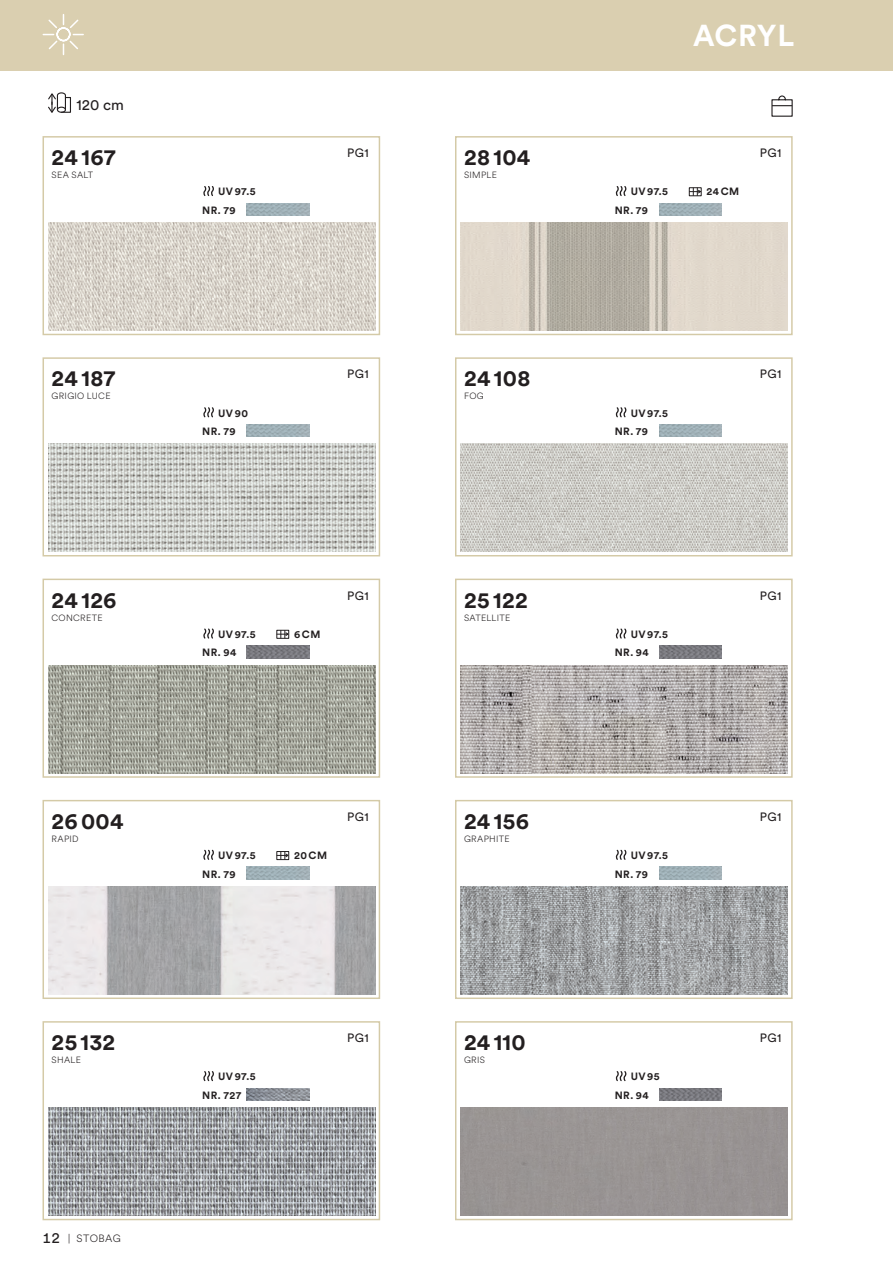
<style>
.page{position:relative;width:893px;height:1263px;background:#fff}
.page>*{position:absolute;margin:0;border:0;box-sizing:border-box;transform-origin:0 0}
.t1{font:700 30px "Circular XX";letter-spacing:.01em;color:#fff}
.t2{font:700 22.5px "Circular XX";letter-spacing:.015em;color:#231f20}
.t3{font:15px "Circular XX";color:#231f20}
.t4{font:12px "Circular XX";letter-spacing:.03em;color:#231f20}
.t5{font:700 10.5px "Circular XX";letter-spacing:.04em;color:#231f20}
.t6{font:300 10.5px "Circular XX";letter-spacing:.04em;color:#231f20}
.t7{font:300 9px "Circular XX";letter-spacing:.03em;color:#231f20}
.s1{font-weight:400;font-size:15px}
</style>
<div class="page">
<svg style="left:771px;top:95px;width:22px;height:22px"></svg>
<svg style="left:203px;top:186px;width:11px;height:10px"></svg>
<svg style="left:203px;top:407px;width:11px;height:11px"></svg>
<svg style="left:203px;top:628px;width:11px;height:11px"></svg>
<svg style="left:203px;top:849px;width:11px;height:11px"></svg>
<svg style="left:203px;top:1071px;width:11px;height:11px"></svg>
<img style="left:247px;top:203px;width:62px;height:13px">
<img style="left:247px;top:424px;width:62px;height:13px">
<img style="left:247px;top:646px;width:62px;height:12px">
<img style="left:247px;top:867px;width:62px;height:12px">
<img style="left:247px;top:1088px;width:62px;height:13px">
<div style="left:277px;top:851px;width:12px;height:9px;border:1px solid #231f20"></div>
<svg style="left:277px;top:851px;width:12px;height:8px"></svg>
<div style="left:277px;top:630px;width:12px;height:9px;border:1px solid #231f20"></div>
<svg style="left:277px;top:630px;width:12px;height:8px"></svg>
<svg style="left:615px;top:186px;width:12px;height:10px"></svg>
<svg style="left:615px;top:407px;width:12px;height:11px"></svg>
<svg style="left:615px;top:628px;width:12px;height:11px"></svg>
<svg style="left:615px;top:849px;width:12px;height:11px"></svg>
<svg style="left:615px;top:1071px;width:12px;height:11px"></svg>
<img style="left:659px;top:203px;width:63px;height:13px">
<img style="left:659px;top:424px;width:63px;height:13px">
<img style="left:659px;top:646px;width:63px;height:12px">
<img style="left:659px;top:867px;width:63px;height:12px">
<img style="left:659px;top:1088px;width:63px;height:13px">
<div style="left:689px;top:187px;width:12px;height:9px;border:1px solid #231f20"></div>
<svg style="left:689px;top:188px;width:12px;height:8px"></svg>
<div style="left:43px;top:136px;width:337px;height:199px;border:2px solid #bbaa72"></div>
<div style="left:43px;top:357px;width:337px;height:199px;border:2px solid #bbaa72"></div>
<div style="left:43px;top:579px;width:337px;height:199px;border:2px solid #bbaa72"></div>
<div style="left:43px;top:800px;width:337px;height:199px;border:2px solid #bbaa72"></div>
<div style="left:43px;top:1021px;width:337px;height:199px;border:2px solid #bbaa72"></div>
<div style="left:455px;top:136px;width:338px;height:199px;border:2px solid #bbaa72"></div>
<div style="left:455px;top:579px;width:338px;height:199px;border:2px solid #bbaa72"></div>
<div style="left:455px;top:800px;width:338px;height:199px;border:2px solid #bbaa72"></div>
<div style="left:455px;top:1021px;width:338px;height:199px;border:2px solid #bbaa72"></div>
<div style="left:455px;top:357px;width:338px;height:199px;border:2px solid #bbaa72"></div>
<img style="left:48px;top:223px;width:327px;height:108px">
<img style="left:48px;top:444px;width:327px;height:108px">
<img style="left:48px;top:665px;width:327px;height:108px">
<img style="left:48px;top:886px;width:327px;height:108px">
<img style="left:48px;top:1107px;width:327px;height:108px">
<img style="left:461px;top:223px;width:326px;height:108px">
<img style="left:461px;top:444px;width:326px;height:108px">
<img style="left:461px;top:665px;width:326px;height:108px">
<img style="left:461px;top:886px;width:326px;height:108px">
<div style="left:0;top:0;width:893px;height:70px;background:#dacfb0"></div>
<svg style="left:48px;top:92px;width:23px;height:21px"></svg>
<svg style="left:42px;top:14px;width:42px;height:41px"></svg>
<h1 class="t1" style="left:693px;top:15px;width:102px">ACRYL</h1>
<h3 class="t3" style="left:77px;top:95px;width:49px">120 cm</h3>
<h2 class="t2" style="left:52px;top:142px;width:66px">24167</h2>
<p class="t4" style="left:347px;top:145px;width:23px">PG1</p>
<h2 class="t2" style="left:464px;top:142px;width:68px">28104</h2>
<p class="t4" style="left:760px;top:145px;width:23px">PG1</p>
<p class="t7" style="left:52px;top:169px;width:43px">SEA SALT</p>
<p class="t7" style="left:464px;top:169px;width:34px">SIMPLE</p>
<p class="t5" style="left:218px;top:184px;width:39px">UV97.5</p>
<p class="t5" style="left:631px;top:184px;width:39px">UV97.5</p>
<p class="t5" style="left:707px;top:184px;width:34px">24CM</p>
<p class="t5" style="left:202px;top:203px;width:35px">NR. 79</p>
<p class="t5" style="left:615px;top:203px;width:35px">NR. 79</p>
<h2 class="t2" style="left:52px;top:363px;width:66px">24187</h2>
<p class="t4" style="left:347px;top:366px;width:23px">PG1</p>
<h2 class="t2" style="left:464px;top:363px;width:68px">24108</h2>
<p class="t4" style="left:760px;top:366px;width:23px">PG1</p>
<p class="t7" style="left:52px;top:390px;width:60px">GRIGIO LUCE</p>
<p class="t7" style="left:464px;top:390px;width:21px">FOG</p>
<p class="t5" style="left:218px;top:406px;width:31px">UV90</p>
<p class="t5" style="left:631px;top:406px;width:39px">UV97.5</p>
<p class="t5" style="left:202px;top:424px;width:35px">NR. 79</p>
<p class="t5" style="left:615px;top:424px;width:35px">NR. 79</p>
<h2 class="t2" style="left:52px;top:584px;width:67px">24126</h2>
<p class="t4" style="left:347px;top:587px;width:23px">PG1</p>
<h2 class="t2" style="left:464px;top:584px;width:65px">25 122</h2>
<p class="t4" style="left:760px;top:587px;width:23px">PG1</p>
<p class="t7" style="left:52px;top:611px;width:53px">CONCRETE</p>
<p class="t7" style="left:464px;top:611px;width:48px">SATELLITE</p>
<p class="t5" style="left:218px;top:627px;width:39px">UV97.5</p>
<p class="t5" style="left:294px;top:627px;width:28px">6CM</p>
<p class="t5" style="left:631px;top:627px;width:39px">UV97.5</p>
<p class="t5" style="left:202px;top:646px;width:36px">NR. 94</p>
<p class="t5" style="left:615px;top:646px;width:36px">NR. 94</p>
<h2 class="t2" style="left:52px;top:805px;width:74px">26004</h2>
<p class="t4" style="left:347px;top:809px;width:23px">PG1</p>
<h2 class="t2" style="left:464px;top:805px;width:67px">24156</h2>
<p class="t4" style="left:760px;top:809px;width:23px">PG1</p>
<p class="t7" style="left:52px;top:833px;width:29px">RAPID</p>
<p class="t7" style="left:464px;top:833px;width:47px">GRAPHITE</p>
<p class="t5" style="left:218px;top:848px;width:39px">UV97.5</p>
<p class="t5" style="left:294px;top:848px;width:34px">20CM</p>
<p class="t5" style="left:631px;top:848px;width:39px">UV97.5</p>
<p class="t5" style="left:202px;top:867px;width:35px">NR. 79</p>
<p class="t5" style="left:615px;top:867px;width:35px">NR. 79</p>
<h2 class="t2" style="left:52px;top:1027px;width:65px">25 132</h2>
<p class="t4" style="left:347px;top:1030px;width:23px">PG1</p>
<h2 class="t2" style="left:464px;top:1027px;width:63px">24110</h2>
<p class="t4" style="left:760px;top:1030px;width:23px">PG1</p>
<p class="t7" style="left:52px;top:1054px;width:31px">SHALE</p>
<p class="t7" style="left:464px;top:1054px;width:22px">GRIS</p>
<p class="t5" style="left:218px;top:1069px;width:39px">UV97.5</p>
<p class="t5" style="left:631px;top:1069px;width:30px">UV95</p>
<p class="t5" style="left:202px;top:1088px;width:41px">NR. 727</p>
<p class="t5" style="left:615px;top:1088px;width:36px">NR. 94</p>
<p class="t6" style="left:43px;top:1231px;width:80px"><span class="s1">12</span> | STOBAG</p>
</div>
